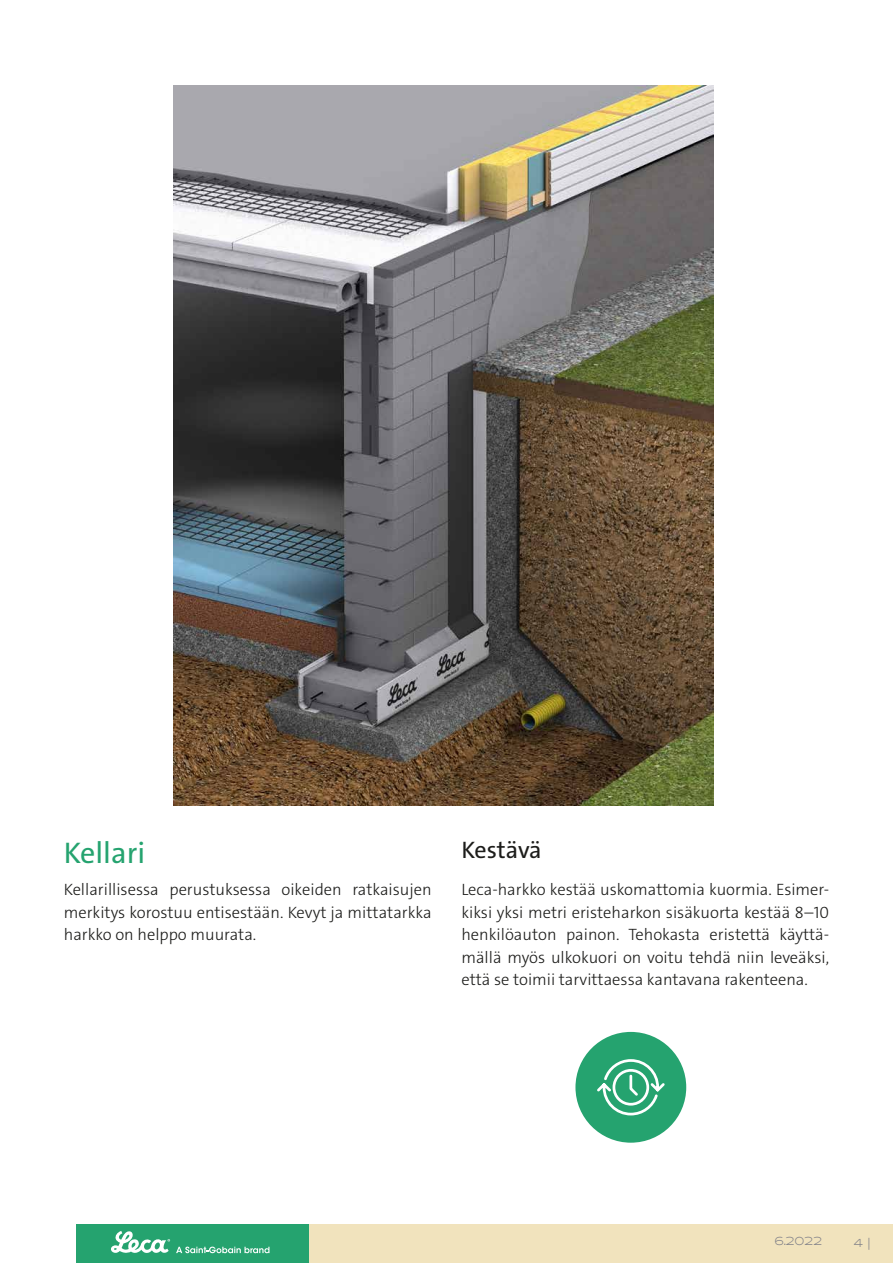
<style>
.page{position:relative;width:893px;height:1263px;background:#fff}
.page>*{position:absolute;margin:0;border:0;box-sizing:border-box;transform-origin:0 0}
.t1{font:30px "The Sans C4 s";color:#25a36f}
.t2{font:24px "The Sans C4 s";letter-spacing:-.005em;color:#1d1d1b}
.p11{font:300 16.5px/22.5px "The Sans C4 s";color:#1d1d1b;text-align:justify}
.snro{font:12px "Syncopate";color:#828289}
</style>
<div class="page">
<div style="left:309px;top:1224px;width:584px;height:39px;background:#f1e3bd"></div>
<div style="left:77px;top:1224px;width:232px;height:39px;background:#25a36f"></div>
<svg style="left:176px;top:1246px;width:93px;height:7px"></svg>
<svg style="left:111px;top:1231px;width:59px;height:22px"></svg>
<img style="left:173px;top:85px;width:540px;height:720px">
<div style="left:575px;top:1032px;width:111px;height:111px;background:#25a36f;border-radius:50%"></div>
<svg style="left:597px;top:1059px;width:68px;height:57px"></svg>
<h2 class="t1" style="left:64px;top:833px;width:83px">Kellari</h2>
<p class="p11" style="left:64px;top:878px;width:369px">Kellarillisessa perustuksessa oikeiden ratkaisujen merkitys korostuu entisestään. Kevyt ja mittatarkka harkko on helppo muurata.</p>
<h3 class="t2" style="left:461px;top:835px;width:82px">Kestävä</h3>
<p class="p11" style="left:461px;top:878px;width:369px">Leca-harkko kestää uskomattomia kuormia. Esimer&shy;kiksi yksi metri eristeharkon sisäkuorta kestää 8–10 henkilöauton painon. Tehokasta eristettä käyttä&shy;mällä myös ulkokuori on voitu tehdä niin leveäksi, että se toimii tarvittaessa kantavana rakenteena.</p>
<p class="snro" style="left:774px;top:1234px;width:49px">6.2022</p>
<p class="snro" style="left:854px;top:1236px;width:18px">4 |</p>
</div>
